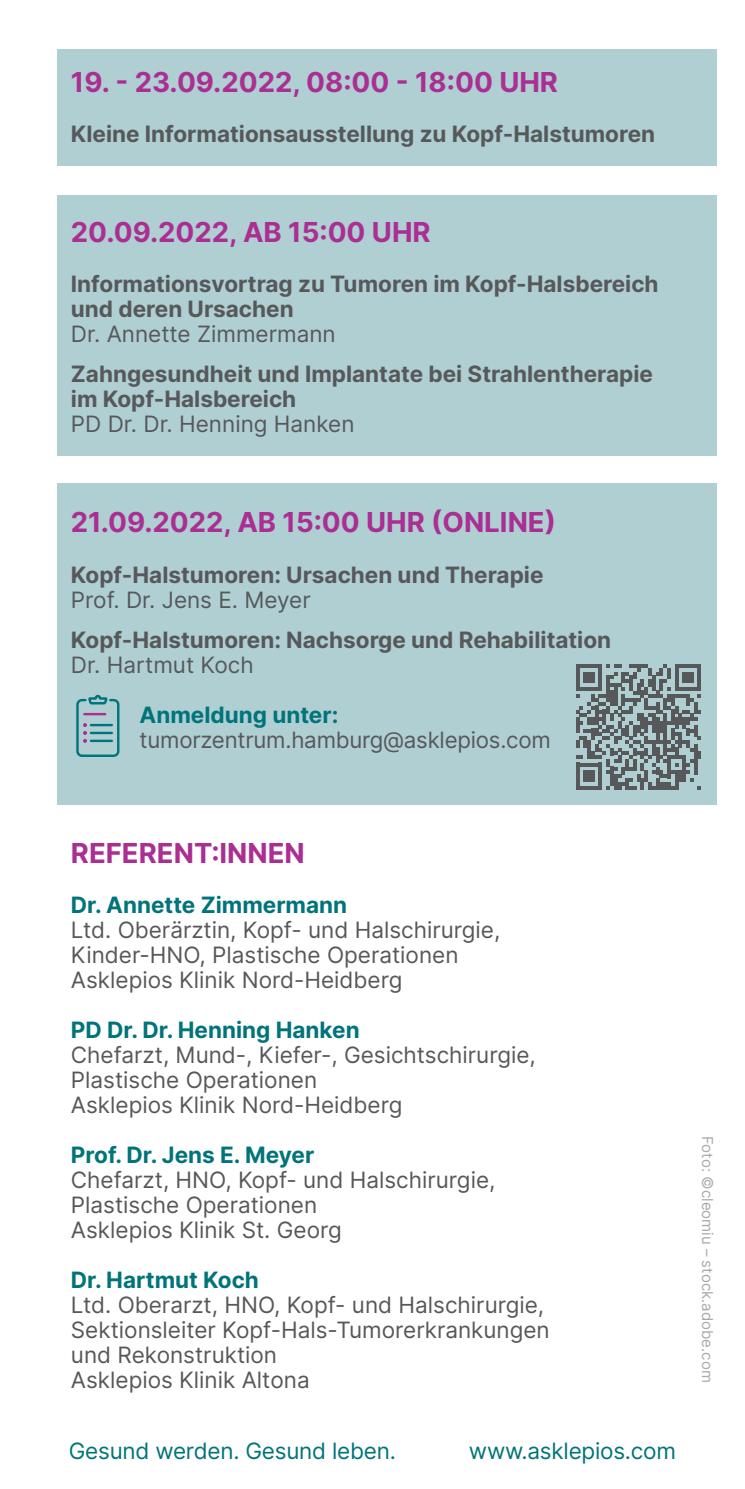
<style>
.page{position:relative;width:745px;height:1489px;background:#fff}
.page>*{position:absolute;margin:0;border:0;box-sizing:border-box;transform-origin:0 0}
.t1{font:700 27.5px "Inter";color:#ab2e92}
.t2{font:22.5px/25px "Inter";color:#57585a}
.t3{font:700 22.5px/25px "Inter";color:#57585a}
.t4{font:700 22.5px "Inter";color:#00747a}
.t5{font:22.5px "Inter";letter-spacing:-.01em;color:#00747a}
.Fotolia_Credits{font:15px "Inter";color:#a8a9ad}
.s1{font-weight:400}
</style>
<div class="page">
<div style="left:57px;top:483px;width:659px;height:321px;background:#afcfd3"></div>
<div style="left:57px;top:195px;width:659px;height:260px;background:#afcfd3"></div>
<div style="left:57px;top:49px;width:659px;height:116px;background:#afcfd3"></div>
<div style="left:76px;top:699px;width:43px;height:58px;border:2px solid #00747a;border-radius:5px"></div>
<svg style="left:87px;top:694px;width:22px;height:11px"></svg>
<hr style="left:91px;top:723px;width:21px;height:3px;background:#00747a">
<hr style="left:84px;top:713px;width:21px;height:2px;background:#ab2e92">
<hr style="left:91px;top:731px;width:21px;height:3px;background:#00747a">
<hr style="left:91px;top:739px;width:21px;height:3px;background:#00747a">
<svg style="left:83px;top:723px;width:4px;height:19px"></svg>
<svg style="left:576px;top:664px;width:125px;height:125px"></svg>
<p class="t1" style="left:71px;top:62px;width:488px">19. - 23.09.2022, 08:00 - 18:00 UHR</p>
<p class="t3" style="left:71px;top:121px;width:585px">Kleine Informationsausstellung zu Kopf-Halstumoren</p>
<p class="t1" style="left:71px;top:212px;width:361px">20.09.2022, AB 15:00 UHR</p>
<p class="t3" style="left:71px;top:271px;width:589px">Informationsvortrag zu Tumoren im Kopf-Halsbereich und deren Ursachen<br><span class="s1">Dr. Annette Zimmermann</span></p>
<p class="t3" style="left:71px;top:361px;width:583px">Zahngesundheit und Implantate bei Strahlentherapie im Kopf-Halsbereich</p>
<p class="t2" style="left:71px;top:411px;width:285px">PD Dr. Dr. Henning Hanken</p>
<p class="t1" style="left:71px;top:502px;width:486px">21.09.2022, AB 15:00 UHR (ONLINE)</p>
<p class="t3" style="left:71px;top:561px;width:474px">Kopf-Halstumoren: Ursachen und Therapie</p>
<p class="t2" style="left:71px;top:586px;width:241px">Prof. Dr. Jens E. Meyer</p>
<p class="t3" style="left:71px;top:626px;width:541px">Kopf-Halstumoren: Nachsorge und Rehabilitation</p>
<p class="t2" style="left:71px;top:651px;width:184px">Dr. Hartmut Koch</p>
<p class="t4" style="left:139px;top:698px;width:200px">Anmeldung unter:</p>
<p class="t2" style="left:139px;top:726px;width:412px">tumorzentrum.hamburg@asklepios.com</p>
<p class="t1" style="left:71px;top:832px;width:235px">REFERENT:INNEN</p>
<p class="t4" style="left:71px;top:888px;width:277px">Dr. Annette Zimmermann</p>
<p class="t2" style="left:71px;top:916px;width:430px">Ltd. Oberärztin, Kopf- und Halschirurgie,<br>Kinder-HNO, Plastische Operationen</p>
<p class="t2" style="left:71px;top:966px;width:333px">Asklepios Klinik Nord-Heidberg</p>
<p class="t4" style="left:71px;top:1013px;width:290px">PD Dr. Dr. Henning Hanken</p>
<p class="t2" style="left:71px;top:1041px;width:466px">Chefarzt, Mund-, Kiefer-, Gesichtschirurgie,<br>Plastische Operationen</p>
<p class="t2" style="left:71px;top:1091px;width:333px">Asklepios Klinik Nord-Heidberg</p>
<p class="t4" style="left:71px;top:1138px;width:245px">Prof. Dr. Jens E. Meyer</p>
<p class="t2" style="left:71px;top:1166px;width:425px">Chefarzt, HNO, Kopf- und Halschirurgie,<br>Plastische Operationen</p>
<p class="t2" style="left:71px;top:1216px;width:272px">Asklepios Klinik St. Georg</p>
<p class="t4" style="left:71px;top:1263px;width:189px">Dr. Hartmut Koch</p>
<p class="t2" style="left:71px;top:1291px;width:480px">Ltd. Oberarzt, HNO, Kopf- und Halschirurgie,<br>Sektionsleiter Kopf-Hals-Tumorerkrankungen und Rekonstruktion</p>
<p class="t2" style="left:71px;top:1366px;width:240px">Asklepios Klinik Altona</p>
<p class="t5" style="left:69px;top:1434px;width:328px">Gesund werden. Gesund leben.</p>
<p class="t5" style="left:468px;top:1434px;width:208px">www.asklepios.com</p>
<p class="Fotolia_Credits" style="left:718px;top:1135px;width:248px;rotate:90deg">Foto: ©cleomiu – stock.adobe.com</p>
</div>
